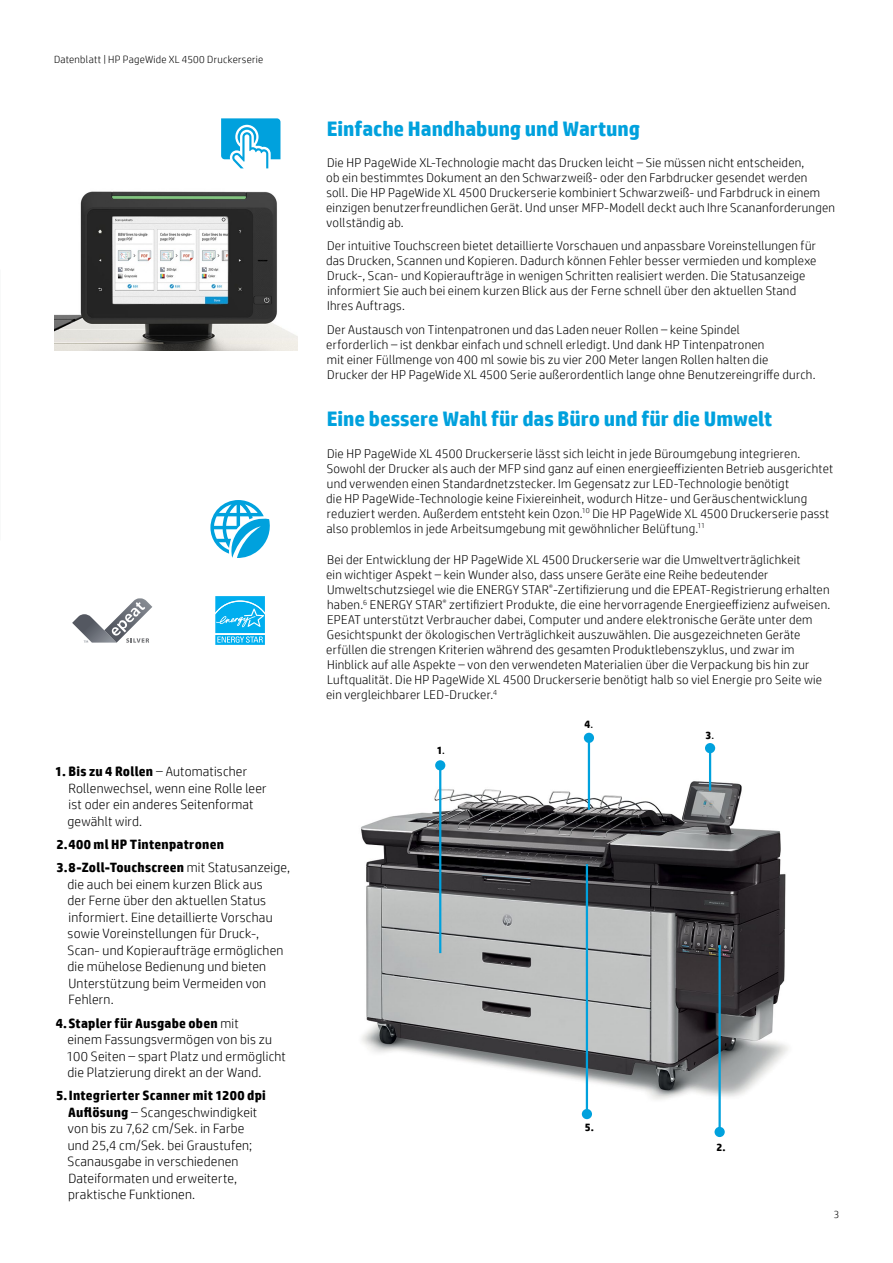
<style>
.page{position:relative;width:893px;height:1263px;background:#fff}
.page>*{position:absolute;margin:0;border:0;box-sizing:border-box;transform-origin:0 0}
.t1{font:700 21px "HP Simplified";letter-spacing:-.005em;color:#00a1dd}
.t2{font:300 13.5px/16.5px "HP Simplified";letter-spacing:.015em;color:#000}
.t3{font:700 13.5px/23.2px "HP Simplified";letter-spacing:.015em;color:#000}
.t4{font:300 12.75px/15px "HP Simplified";letter-spacing:.02em;color:#000}
.t5{font:700 10.8px "HP Simplified";color:#000}
.t6{font:300 10.5px "HP Simplified";letter-spacing:.025em;color:#000}
.s1{font-weight:700}
.s2{font-weight:300}
.s3{font-weight:400}
</style>
<div class="page">
<img style="left:361px;top:756px;width:427px;height:359px">
<hr style="left:718px;top:945px;width:3px;height:187px;background:#00a1dd">
<hr style="left:586px;top:864px;width:2px;height:248px;background:#00a1dd">
<div style="left:714px;top:1127px;width:11px;height:10px;background:#00a1dd;border-radius:50%"></div>
<div style="left:582px;top:1109px;width:10px;height:10px;background:#00a1dd;border-radius:50%"></div>
<hr style="left:709px;top:749px;width:2px;height:41px;background:#00a1dd">
<div style="left:705px;top:743px;width:10px;height:10px;background:#00a1dd;border-radius:50%"></div>
<hr style="left:439px;top:766px;width:2px;height:187px;background:#00a1dd">
<div style="left:435px;top:760px;width:10px;height:10px;background:#00a1dd;border-radius:50%"></div>
<svg style="left:221px;top:118px;width:59px;height:50px"></svg>
<hr style="left:588px;top:739px;width:2px;height:71px;background:#00a1dd">
<div style="left:584px;top:733px;width:10px;height:10px;background:#00a1dd;border-radius:50%"></div>
<svg style="left:210px;top:500px;width:60px;height:58px"></svg>
<svg style="left:72px;top:598px;width:80px;height:45px"></svg>
<svg style="left:215px;top:596px;width:50px;height:49px;background:#31bdf1"></svg>
<img style="left:54px;top:191px;width:244px;height:160px">
<p class="t6" style="left:54px;top:52px;width:211px">Datenblatt | HP PageWide XL 4500 Druckerserie</p>
<p class="t2" style="left:68px;top:763px;width:201px;text-indent:-12px"><span class="s1">1. Bis zu 4 Rollen</span> – Automatischer<br>Rollenwechsel, wenn eine Rolle leer ist oder ein anderes Seitenformat gewählt wird.</p>
<p class="t3" style="left:56px;top:833px;width:235px">2.400 ml HP Tintenpatronen<br>3.8-Zoll-Touchscreen <span class="s2">mit Statusanzeige,</span></p>
<p class="t2" style="left:68px;top:875px;width:217px">die auch bei einem kurzen Blick aus der Ferne über den aktuellen Status informiert. Eine detaillierte Vorschau sowie Voreinstellungen für Druck-, Scan- und Kopieraufträge ermöglichen die mühelose Bedienung und bieten Unterstützung beim Vermeiden von Fehlern.</p>
<p class="t2" style="left:67px;top:1014px;width:221px;text-indent:-11px"><span class="s1">4.Stapler für Ausgabe oben</span> mit<br>einem Fassungsvermögen von bis zu 100 Seiten – spart Platz und ermöglicht die Platzierung direkt an der Wand.</p>
<p class="t2" style="left:68px;top:1087px;width:200px;text-indent:-11px"><span class="s1">5.Integrierter Scanner mit 1200 dpi<br>Auflösung</span> – Scangeschwindigkeit von bis zu 7,62 cm/Sek. in Farbe und 25,4 cm/Sek. bei Graustufen;<br>Scanausgabe in verschiedenen<br>Dateiformaten und erweiterte, praktische Funktionen.</p>
<h1 class="t1" style="left:327px;top:114px;width:315px">Einfache Handhabung und Wartung</h1>
<p class="t4" style="left:326px;top:154px;width:510px">Die HP PageWide XL-Technologie macht das Drucken leicht – Sie müssen nicht entscheiden,<br>ob ein bestimmtes Dokument an den Schwarzweiß- oder den Farbdrucker gesendet werden<br>soll. Die HP PageWide XL 4500 Druckerserie kombiniert Schwarzweiß- und Farbdruck in einem einzigen benutzerfreundlichen Gerät. Und unser MFP-Modell deckt auch Ihre Scananforderungen vollständig ab.</p>
<p class="t4" style="left:326px;top:238px;width:492px">Der intuitive Touchscreen bietet detaillierte Vorschauen und anpassbare Voreinstellungen für das Drucken, Scannen und Kopieren. Dadurch können Fehler besser vermieden und komplexe Druck-, Scan- und Kopieraufträge in wenigen Schritten realisiert werden. Die Statusanzeige informiert Sie auch bei einem kurzen Blick aus der Ferne schnell über den aktuellen Stand Ihres Auftrags.</p>
<p class="t4" style="left:326px;top:321px;width:491px">Der Austausch von Tintenpatronen und das Laden neuer Rollen – keine Spindel<br>erforderlich – ist denkbar einfach und schnell erledigt. Und dank HP Tintenpatronen<br>mit einer Füllmenge von 400 ml sowie bis zu vier 200 Meter langen Rollen halten die<br>Drucker der HP PageWide XL 4500 Serie außerordentlich lange ohne Benutzereingriffe durch.</p>
<h1 class="t1" style="left:327px;top:405px;width:447px">Eine bessere Wahl für das Büro und für die Umwelt</h1>
<p class="t4" style="left:326px;top:445px;width:508px">Die HP PageWide XL 4500 Druckerserie lässt sich leicht in jede Büroumgebung integrieren.<br>Sowohl der Drucker als auch der MFP sind ganz auf einen energieeffizienten Betrieb ausgerichtet und verwenden einen Standardnetzstecker. Im Gegensatz zur LED-Technologie benötigt<br>die HP PageWide-Technologie keine Fixiereinheit, wodurch Hitze- und Geräuschentwicklung reduziert werden. Außerdem entsteht kein Ozon.<sup>10</sup> Die HP PageWide XL 4500 Druckerserie passt also problemlos in jede Arbeitsumgebung mit gewöhnlicher Belüftung.<sup>11</sup></p>
<p class="t4" style="left:326px;top:551px;width:506px">Bei der Entwicklung der HP PageWide XL 4500 Druckerserie war die Umweltverträglichkeit<br>ein wichtiger Aspekt – kein Wunder also, dass unsere Geräte eine Reihe bedeutender Umweltschutzsiegel wie die ENERGY STAR<sup>®</sup>-Zertifizierung und die EPEAT-Registrierung erhalten haben.<sup>6</sup> ENERGY STAR<sup>®</sup> zertifiziert Produkte, die eine hervorragende Energieeffizienz aufweisen.<br>EPEAT unterstützt Verbraucher dabei, Computer und andere elektronische Geräte unter dem Gesichtspunkt der ökologischen Verträglichkeit auszuwählen. Die ausgezeichneten Geräte erfüllen die strengen Kriterien während des gesamten Produktlebenszyklus, und zwar im Hinblick auf alle Aspekte – von den verwendeten Materialien über die Verpackung bis hin zur Luftqualität. Die HP PageWide XL 4500 Druckerserie benötigt halb so viel Energie pro Seite wie ein vergleichbarer LED-Drucker.<sup>4</sup></p>
<p class="t5" style="left:437px;top:743px;width:10px">1<span class="s3">.</span></p>
<p class="t5" style="left:584px;top:718px;width:10px">4<span class="s3">.</span></p>
<p class="t5" style="left:705px;top:728px;width:10px">3<span class="s3">.</span></p>
<p class="t5" style="left:585px;top:1120px;width:11px">5.</p>
<p class="t5" style="left:716px;top:1140px;width:11px">2.</p>
<p class="t6" style="left:834px;top:1207px;width:7px">3</p>
</div>
